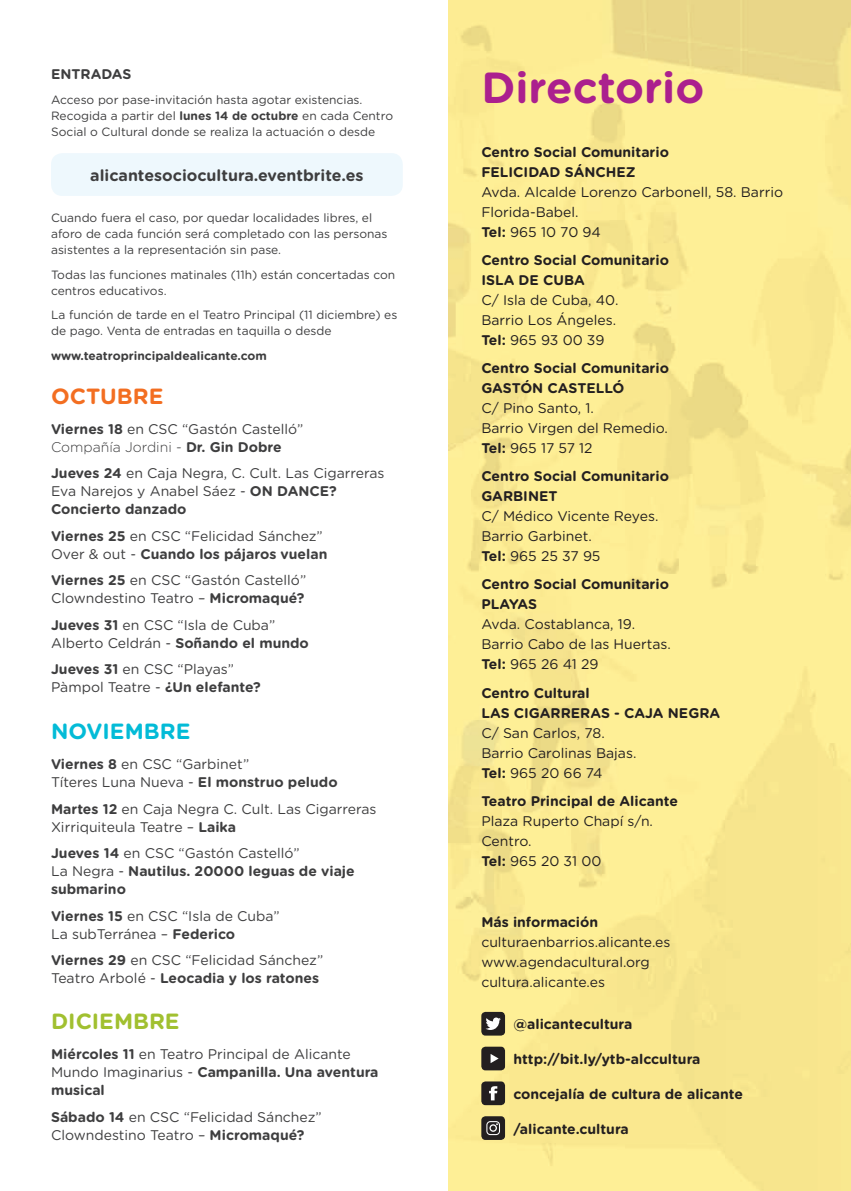
<style>
.page{position:relative;width:851px;height:1191px;background:#fff}
.page>*{position:absolute;margin:0;border:0;box-sizing:border-box;transform-origin:0 0}
.t1{font:700 43.6px "Gotham Rounded";color:#ab208e}
.t2{font:700 22px "Gotham Rounded";color:#03bbd7}
.t3{font:700 22px "Gotham Rounded";color:#a1c030}
.t4{font:700 22px "Gotham Rounded";color:#f36e21}
.t5{font:700 16px "Gotham Rounded";color:#3e3e3f}
.t6{font:14px/18px "Gotham Rounded";color:#3e3e3f}
.t7{font:14px/20px "Gotham Rounded";color:#231f20}
.t8{font:700 14px/20px "Gotham Rounded";color:#231f20}
.t9{font:700 14px/18px "Gotham Rounded";color:#3e3e3f}
.t10{font:12px/16px "Gotham Rounded";color:#3e3e3f}
.t11{font:700 12px "Gotham Rounded";color:#3e3e3f}
.s1{font-weight:700}
.s2{font-weight:300}
.s3{font-weight:400}
</style>
<div class="page">
<img style="left:448px;top:0;width:402px;height:1191px">
<div style="left:481px;top:1081px;width:24px;height:24px;background:#231f20;border-radius:4px"></div>
<svg style="left:489px;top:1086px;width:8px;height:14px"></svg>
<div style="left:481px;top:1012px;width:24px;height:23px;background:#231f20;border-radius:4px"></div>
<svg style="left:485px;top:1017px;width:16px;height:13px"></svg>
<div style="left:481px;top:1116px;width:24px;height:24px;background:#231f20;border-radius:4px"></div>
<svg style="left:486px;top:1121px;width:14px;height:14px"></svg>
<div style="left:481px;top:1046px;width:24px;height:24px;background:#231f20;border-radius:4px"></div>
<svg style="left:490px;top:1054px;width:8px;height:9px"></svg>
<div style="left:51px;top:153px;width:352px;height:43px;background:#eef8fd;border-radius:11px"></div>
<p class="t9" style="left:51px;top:65px;width:82px">ENTRADAS</p>
<p class="t10" style="left:51px;top:91px;width:343px">Acceso por pase-invitación hasta agotar existencias.<br>Recogida a partir del <span class="s1">lunes 14 de octubre</span> en cada Centro<br>Social o Cultural donde se realiza la actuación o desde</p>
<p class="t5" style="left:90px;top:163px;width:275px">alicantesociocultura.eventbrite.es</p>
<p class="t10" style="left:51px;top:209px;width:338px">Cuando fuera el caso, por quedar localidades libres, el aforo de cada función será completado con las personas asistentes a la representación sin pase.</p>
<p class="t10" style="left:51px;top:266px;width:345px">Todas las funciones matinales (11h) están concertadas con centros educativos.</p>
<p class="t10" style="left:51px;top:306px;width:348px">La función de tarde en el Teatro Principal (11 diciembre) es de pago. Venta de entradas en taquilla o desde</p>
<p class="t11" style="left:51px;top:347px;width:217px">www.teatroprincipaldealicante.com</p>
<h2 class="t4" style="left:51px;top:380px;width:114px">OCTUBRE</h2>
<p class="t6" style="left:51px;top:419px;width:254px"><span class="s1">Viernes 18</span> en CSC “Gastón Castelló”<br><span class="s2">Compañía Jordini -</span> <span class="s1">Dr. Gin Dobre</span></p>
<p class="t6" style="left:51px;top:463px;width:335px"><span class="s1">Jueves 24</span> en Caja Negra, C. Cult. Las Cigarreras<br>Eva Narejos y Anabel Sáez - <span class="s1">ON DANCE?<br>Concierto danzado</span></p>
<p class="t6" style="left:51px;top:526px;width:278px"><span class="s1">Viernes 25</span> en CSC “Felicidad Sánchez”<br>Over &amp; out - <span class="s1">Cuando los pájaros vuelan</span></p>
<p class="t6" style="left:51px;top:571px;width:256px"><span class="s1">Viernes 25</span> en CSC “Gastón Castelló”<br>Clowndestino Teatro – <span class="s1">Micromaqué?</span></p>
<p class="t6" style="left:51px;top:615px;width:259px"><span class="s1">Jueves 31</span> en CSC “Isla de Cuba”<br>Alberto Celdrán - <span class="s1">Soñando el mundo</span></p>
<p class="t6" style="left:51px;top:660px;width:211px"><span class="s1">Jueves 31</span> en CSC “Playas”<br>Pàmpol Teatre - <span class="s1">¿Un elefante?</span></p>
<h2 class="t2" style="left:51px;top:715px;width:141px">NOVIEMBRE</h2>
<p class="t6" style="left:51px;top:754px;width:288px"><span class="s1">Viernes 8</span> en CSC “Garbinet”<br>Títeres Luna Nueva - <span class="s1">El monstruo peludo</span></p>
<p class="t6" style="left:51px;top:799px;width:327px"><span class="s1">Martes 12</span> en Caja Negra C. Cult. Las Cigarreras<br>Xirriquiteula Teatre – <span class="s1">Laika</span></p>
<p class="t9" style="left:51px;top:843px;width:305px">Jueves 14 <span class="s3">en CSC “Gastón Castelló”<br>La Negra -</span> Nautilus. 20000 leguas de viaje submarino</p>
<p class="t6" style="left:51px;top:906px;width:230px"><span class="s1">Viernes 15</span> en CSC “Isla de Cuba”<br>La subTerránea – <span class="s1">Federico</span></p>
<p class="t6" style="left:51px;top:950px;width:274px"><span class="s1">Viernes 29</span> en CSC “Felicidad Sánchez”<br>Teatro Arbolé - <span class="s1">Leocadia y los ratones</span></p>
<h2 class="t3" style="left:51px;top:1005px;width:130px">DICIEMBRE</h2>
<p class="t6" style="left:51px;top:1044px;width:329px"><span class="s1">Miércoles 11</span> en Teatro Principal de Alicante<br>Mundo Imaginarius - <span class="s1">Campanilla. Una aventura musical</span></p>
<p class="t6" style="left:51px;top:1107px;width:272px"><span class="s1">Sábado 14</span> en CSC “Felicidad Sánchez”<br>Clowndestino Teatro – <span class="s1">Micromaqué?</span></p>
<h1 class="t1" style="left:481px;top:55px;width:224px">Directorio</h1>
<p class="t8" style="left:481px;top:141px;width:189px">Centro Social Comunitario<br>FELICIDAD SÁNCHEZ</p>
<p class="t7" style="left:481px;top:181px;width:303px">Avda. Alcalde Lorenzo Carbonell, 58. Barrio<br>Florida-Babel.<br><span class="s1">Tel:</span> 965 10 70 94</p>
<p class="t8" style="left:481px;top:249px;width:189px">Centro Social Comunitario<br>ISLA DE CUBA</p>
<p class="t7" style="left:481px;top:289px;width:139px">C/ Isla de Cuba, 40.<br>Barrio Los Ángeles.<br><span class="s1">Tel:</span> 965 93 00 39</p>
<p class="t8" style="left:481px;top:357px;width:189px">Centro Social Comunitario<br>GASTÓN CASTELLÓ</p>
<p class="t7" style="left:481px;top:397px;width:188px">C/ Pino Santo, 1.<br>Barrio Virgen del Remedio.<br><span class="s1">Tel:</span> 965 17 57 12</p>
<p class="t8" style="left:481px;top:466px;width:189px">Centro Social Comunitario<br>GARBINET</p>
<p class="t7" style="left:481px;top:506px;width:179px">C/ Médico Vicente Reyes.<br>Barrio Garbinet.<br><span class="s1">Tel:</span> 965 25 37 95</p>
<p class="t8" style="left:481px;top:574px;width:189px">Centro Social Comunitario<br>PLAYAS</p>
<p class="t7" style="left:481px;top:613px;width:191px">Avda. Costablanca, 19.<br>Barrio Cabo de las Huertas.<br><span class="s1">Tel:</span> 965 26 41 29</p>
<p class="t8" style="left:481px;top:682px;width:240px">Centro Cultural<br>LAS CIGARRERAS - CAJA NEGRA</p>
<p class="t7" style="left:481px;top:722px;width:156px">C/ San Carlos, 78.<br>Barrio Carolinas Bajas.<br><span class="s1">Tel:</span> 965 20 66 74</p>
<p class="t8" style="left:481px;top:790px;width:198px">Teatro Principal de Alicante</p>
<p class="t7" style="left:481px;top:810px;width:173px">Plaza Ruperto Chapí s/n.<br>Centro.<br><span class="s1">Tel:</span> 965 20 31 00</p>
<p class="t8" style="left:481px;top:911px;width:118px">Más información</p>
<p class="t7" style="left:481px;top:931px;width:190px">culturaenbarrios.alicante.es www.agendacultural.org cultura.alicante.es</p>
<p class="t8" style="left:513px;top:1013px;width:120px">@alicantecultura</p>
<p class="t8" style="left:513px;top:1048px;width:188px">http://bit.ly/ytb-alccultura</p>
<p class="t8" style="left:513px;top:1083px;width:231px">concejalía de cultura de alicante</p>
<p class="t8" style="left:513px;top:1118px;width:117px">/alicante.cultura</p>
</div>
